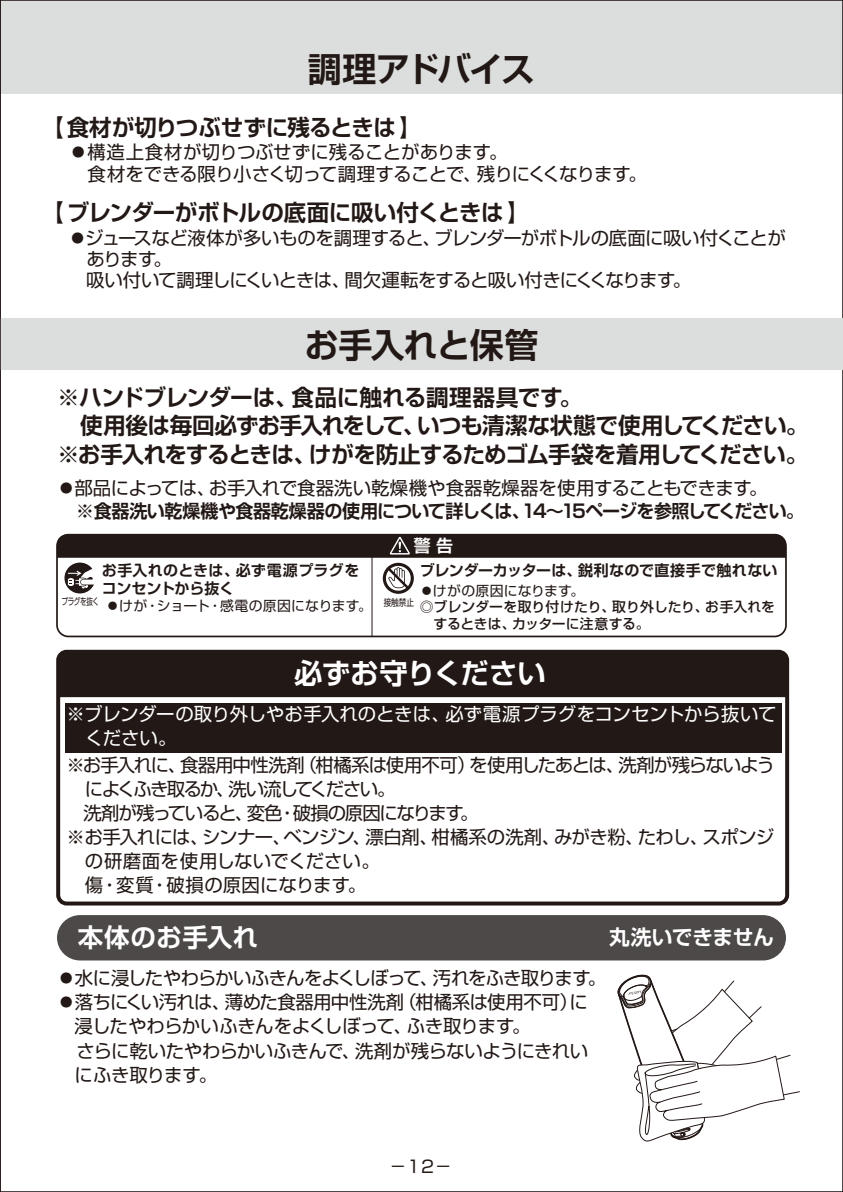
<style>
.page{position:relative;width:843px;height:1192px;background:#fff}
.page>*{position:absolute;margin:0;border:0;box-sizing:border-box;transform-origin:0 0}
.t1{font:700 34px "Shin Go Pro De";letter-spacing:-.055em;color:#221815}
.t2{font:700 34px "Shin Go Pro De";letter-spacing:-.03em;color:#221815}
.t3{font:700 28.4px "Shin Go Pro De";letter-spacing:-.01em;color:#fff}
.t4{font:700 25.6px "Shin Go Pro De";letter-spacing:.015em;color:#fff}
.t5{font:700 22.6px "Shin Go Pro De";letter-spacing:-.03em;color:#221815}
.t6{font:700 20.8px "Shin Go Pro De";letter-spacing:-.015em;color:#fff}
.t7{font:18.4px/24.2px "Shin Go Pro";letter-spacing:-.035em;color:#221815}
.t8{font:700 18.4px "Shin Go Pro De";letter-spacing:-.04em;color:#221815}
.t9{font:18.4px/24.2px "Shin Go Pro";letter-spacing:-.005em;color:#fff}
.t10{font:18.4px "Shin Go Pro";letter-spacing:-.055em;color:#221815}
.t11{font:18.4px "Shin Go Pro";letter-spacing:-.01em;color:#221815}
.t12{font:18.4px "Shin Go Pro";letter-spacing:-.075em;color:#221815}
.t13{font:18.4px "Shin Go Pro";letter-spacing:-.11em;color:#221815}
.t14{font:18.4px "Shin Go Pro";color:#221815}
.t15{font:18.4px "Shin Go Pro";letter-spacing:.005em;color:#221815}
.t16{font:17px "Shin Go Pro";color:#221815}
.t17{font:700 16.8px "Shin Go Pro De";color:#fff}
.t18{font:700 15px/17.8px "Shin Go Pro De";letter-spacing:.01em;color:#221815}
.t19{font:500 13.8px/16.2px "Shin Go Pro";color:#221815}
.t20{font:13.8px "Shin Go Pro";letter-spacing:.015em;color:#221815}
.t21{font:9.4px "Shin Go Pro";color:#221815;scale:.8 1}
</style>
<div class="page">
<div style="left:0;top:0;width:842px;height:94px;background:#dcdddd"></div>
<div style="left:0;top:319px;width:842px;height:51px;background:#dcdddd"></div>
<svg style="left:0;top:0;width:1px;height:1191px"></svg>
<hr style="left:371px;top:552px;width:1px;height:84px;background:#221815">
<div style="left:56px;top:533px;width:730px;height:104px;border:2px solid #221815;border-radius:11px"></div>
<div style="left:65px;top:702px;width:716px;height:50px;background:#221815"></div>
<svg style="left:57px;top:534px;width:728px;height:59px"></svg>
<div style="left:61px;top:654px;width:723px;height:43px;background:#221815"></div>
<div style="left:56px;top:649px;width:733px;height:256px;border:4px solid #221815;border-radius:9px"></div>
<div style="left:57px;top:914px;width:728px;height:46px;background:#4c4948;border-radius:23px"></div>
<svg style="left:617px;top:974px;width:183px;height:168px"></svg>
<h1 class="t1" style="left:308px;top:41px;width:229px">調理アドバイス</h1>
<p class="t5" style="left:41px;top:109px;width:382px">【食材が切りつぶせずに残るときは】</p>
<p class="t7" style="left:69px;top:139px;width:579px;line-height:21.2px">●構造上食材が切りつぶせずに残ることがあります。<br>　食材をできる限り小さく切って調理することで、残りにくくなります。</p>
<p class="t5" style="left:41px;top:194px;width:489px">【ブレンダーがボトルの底面に吸い付くときは】</p>
<p class="t7" style="left:68px;top:223px;width:718px">●ジュースなど液体が多いものを調理すると、ブレンダーがボトルの底面に吸い付くことが</p>
<p class="t7" style="left:86px;top:245px;width:87px">あります。</p>
<p class="t7" style="left:68px;top:266px;width:624px">　吸い付いて調理しにくいときは、間欠運転をすると吸い付きにくくなります。</p>
<h1 class="t2" style="left:304px;top:317px;width:235px">お手入れと保管</h1>
<p class="t5" style="left:57px;top:379px;width:526px">※ハンドブレンダーは、食品に触れる調理器具です。</p>
<p class="t5" style="left:80px;top:407px;width:729px">使用後は毎回必ずお手入れをして、いつも清潔な状態で使用してください。</p>
<p class="t5" style="left:57px;top:435px;width:752px">※お手入れをするときは、けがを防止するためゴム手袋を着用してください。</p>
<p class="t11" style="left:57px;top:473px;width:712px">●部品によっては、お手入れで食器洗い乾燥機や食器乾燥器を使用することもできます。</p>
<p class="t8" style="left:76px;top:495px;width:730px">※食器洗い乾燥機や食器乾燥器の使用について詳しくは、14～15ページを参照してください。</p>
<p class="t18" style="left:102px;top:559px;width:259px">お手入れのときは、必ず電源プラグをコンセントから抜く</p>
<p class="t20" style="left:61px;top:594px;width:312px"><sup>プラグを抜く</sup> ●けが・ショート・感電の原因になります。</p>
<p class="t17" style="left:414px;top:531px;width:41px">警 告</p>
<p class="t20" style="left:419px;top:579px;width:166px">●けがの原因になります。</p>
<p class="t19" style="left:433px;top:597px;width:343px;text-indent:-14px">◎ブレンダーを取り付けたり、取り外したり、お手入れをするときは、カッターに注意する。</p>
<p class="t18" style="left:419px;top:559px;width:359px">ブレンダーカッターは、鋭利なので直接手で触れない</p>
<p class="t21" style="left:383px;top:594px;width:39px">接触禁止</p>
<h2 class="t3" style="left:294px;top:650px;width:253px">必ずお守りください</h2>
<p class="t9" style="left:85px;top:699px;width:693px;text-indent:-19px">※ブレンダーの取り外しやお手入れのときは、必ず電源プラグをコンセントから抜いてください。</p>
<p class="t10" style="left:66px;top:749px;width:710px">※お手入れに、食器用中性洗剤（柑橘系は使用不可）を使用したあとは、洗剤が残らないよう</p>
<p class="t13" style="left:85px;top:773px;width:312px">によくふき取るか、洗い流してください。</p>
<p class="t12" style="left:66px;top:797px;width:414px">　洗剤が残っていると、変色・破損の原因になります。</p>
<p class="t7" style="left:66px;top:822px;width:709px">※お手入れには、シンナー、ベンジン、漂白剤、柑橘系の洗剤、みがき粉、たわし、スポンジ</p>
<p class="t15" style="left:85px;top:846px;width:296px">の研磨面を使用しないでください。</p>
<p class="t14" style="left:66px;top:870px;width:301px">　傷・変質・破損の原因になります。</p>
<h3 class="t4" style="left:78px;top:916px;width:182px">本体のお手入れ</h3>
<p class="t7" style="left:57px;top:963px;width:551px">●水に浸したやわらかいふきんをよくしぼって、汚れをふき取ります。</p>
<p class="t7" style="left:75px;top:987px;width:515px;text-indent:-18px">●落ちにくい汚れは、薄めた食器用中性洗剤（柑橘系は使用不可）に浸したやわらかいふきんをよくしぼって、ふき取ります。<br>さらに乾いたやわらかいふきんで、洗剤が残らないようにきれいにふき取ります。</p>
<p class="t6" style="left:609px;top:920px;width:166px">丸洗いできません</p>
<p class="t16" style="left:389px;top:1151px;width:64px">－12－</p>
</div>
